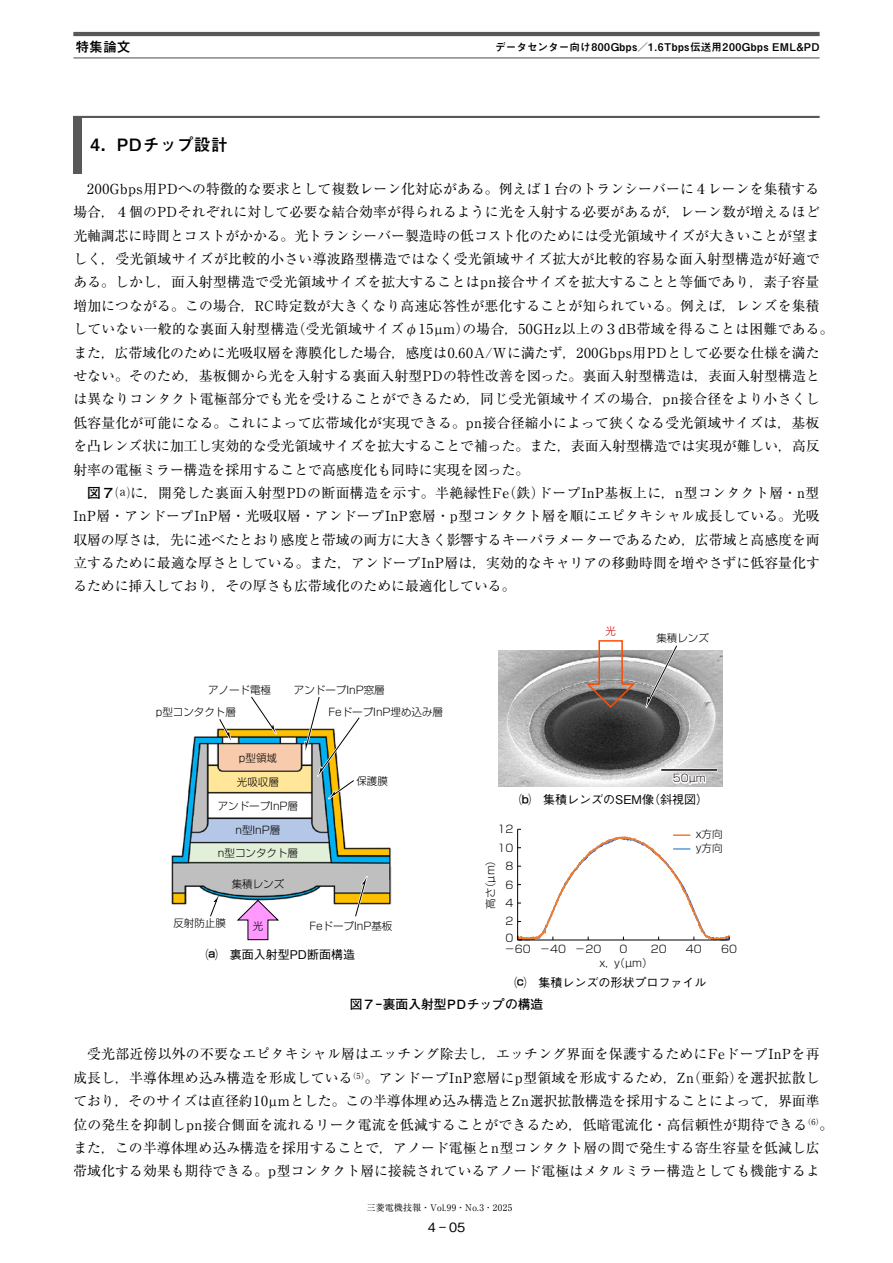
<style>
.page{position:relative;width:893px;height:1263px;background:#fff}
.page>*{position:absolute;margin:0;border:0;box-sizing:border-box;transform-origin:0 0}
.t1{font:700 16.95px "Mi Go MB1 Std De";color:#000}
.t2{font:13.8px/23.4px "Ryumin Pro";letter-spacing:.01em;color:#000}
.t3{font:700 13.8px "Mi Go MB1 Std De";color:#000}
.t4{font:700 12.75px "Futo Go B101 Pro";color:#000}
.t5{font:500 12.75px "Gothic BBB Pro";color:#000}
.t6{font:500 12px "Gothic BBB Pro";color:#000}
.t7{font:700 10.65px "Mi Go MB1 Std De";letter-spacing:.03em;color:#000}
.t8{font:300 10.5px/18.5px "Shin Go Pro";color:#000;text-align:center}
.t9{font:300 10.5px "Shin Go Pro";color:#d20000}
.t10{font:9px "Ryumin Pro";letter-spacing:.03em;color:#000}
.s1{font-family:"Futo Go B101 Pro";font-weight:700}
.s2{font-family:"Shin Go Pro"}
</style>
<div class="page">
<hr style="left:73px;top:32px;width:747px;height:4px;background:#595757">
<hr style="left:73px;top:57px;width:747px;height:1px;background:#595757">
<div style="left:73px;top:116px;width:9px;height:57px;background:#595757"></div>
<hr style="left:73px;top:116px;width:747px;height:2px;background:#595757">
<img style="left:171px;top:728px;width:221px;height:176px">
<img style="left:499px;top:651px;width:224px;height:136px">
<svg style="left:236px;top:899px;width:44px;height:41px"></svg>
<svg style="left:584px;top:640px;width:53px;height:69px"></svg>
<div style="left:660px;top:768px;width:58px;height:3px;border:2px solid #fff"></div>
<svg style="left:217px;top:719px;width:19px;height:35px"></svg>
<svg style="left:209px;top:895px;width:10px;height:22px"></svg>
<svg style="left:353px;top:864px;width:19px;height:53px"></svg>
<svg style="left:249px;top:696px;width:33px;height:50px"></svg>
<svg style="left:644px;top:645px;width:35px;height:64px;background:#a5a5a5"></svg>
<svg style="left:304px;top:697px;width:58px;height:104px"></svg>
<svg style="left:671px;top:772px;width:36px;height:14px"></svg>
<svg style="left:517px;top:829px;width:213px;height:112px"></svg>
<hr style="left:661px;top:769px;width:56px;height:2px;background:#000">
<p class="t3" style="left:75px;top:36px;width:57px">特集論文</p>
<p class="t7" style="left:495px;top:39px;width:326px">データセンター向け800Gbps／1.6Tbps伝送用200Gbps EML&amp;PD</p>
<p class="t1" style="left:90px;top:132px;width:139px">4．PDチップ設計</p>
<p class="t2" style="left:73px;top:176px;width:762px;text-indent:14px">200Gbps用PDへの特徴的な要求として複数レーン化対応がある。例えば１台のトランシーバーに４レーンを集積する場合，４個のPDそれぞれに対して必要な結合効率が得られるように光を入射する必要があるが，レーン数が増えるほど光軸調芯に時間とコストがかかる。光トランシーバー製造時の低コスト化のためには受光領域サイズが大きいことが望ましく，受光領域サイズが比較的小さい導波路型構造ではなく受光領域サイズ拡大が比較的容易な面入射型構造が好適である。しかし，面入射型構造で受光領域サイズを拡大することはpn接合サイズを拡大することと等価であり，素子容量増加につながる。この場合，RC時定数が大きくなり高速応答性が悪化することが知られている。例えば，レンズを集積していない一般的な裏面入射型構造（受光領域サイズφ15µm）の場合，50GHz以上の３dB帯域を得ることは困難である。また，広帯域化のために光吸収層を薄膜化した場合，感度は0.60A/Wに満たず，200Gbps用PDとして必要な仕様を満たせない。そのため，基板側から光を入射する裏面入射型PDの特性改善を図った。裏面入射型構造は，表面入射型構造とは異なりコンタクト電極部分でも光を受けることができるため，同じ受光領域サイズの場合，pn接合径をより小さくし低容量化が可能になる。これによって広帯域化が実現できる。pn接合径縮小によって狭くなる受光領域サイズは，基板を凸レンズ状に加工し実効的な受光領域サイズを拡大することで補った。また，表面入射型構造では実現が難しい，高反射率の電極ミラー構造を採用することで高感度化も同時に実現を図った。</p>
<p class="t2" style="left:73px;top:480px;width:748px;text-align:justify;text-indent:14px"><span class="s1">図７</span>⒜に，開発した裏面入射型PDの断面構造を示す。半絶縁性Fe（鉄）ドープInP基板上に，n型コンタクト層・n型InP層・アンドープInP層・光吸収層・アンドープInP窓層・p型コンタクト層を順にエピタキシャル成長している。光吸収層の厚さは，先に述べたとおり感度と帯域の両方に大きく影響するキーパラメーターであるため，広帯域と高感度を両立するために最適な厚さとしている。また，アンドープInP層は，実効的なキャリアの移動時間を増やさずに低容量化するために挿入しており，その厚さも広帯域化のために最適化している。</p>
<p class="t8" style="left:208px;top:679px;width:64px">アノード電極</p>
<p class="t8" style="left:294px;top:679px;width:92px">アンドープInP窓層</p>
<p class="t8" style="left:156px;top:702px;width:82px">p型コンタクト層</p>
<p class="t8" style="left:329px;top:702px;width:116px">FeドープInP埋め込み層</p>
<p class="t8" style="left:239px;top:747px;width:40px">p型領域</p>
<p class="t8" style="left:237px;top:771px;width:43px">光吸収層</p>
<p class="t8" style="left:218px;top:795px;width:82px">アンドープInP層</p>
<p class="t8" style="left:218px;top:818px;width:82px;line-height:22.4px">n型InP層<br>n型コンタクト層</p>
<p class="t8" style="left:232px;top:874px;width:54px">集積レンズ</p>
<p class="t8" style="left:173px;top:912px;width:54px">反射防止膜</p>
<p class="t8" style="left:253px;top:915px;width:12px">光</p>
<p class="t8" style="left:356px;top:770px;width:33px">保護膜</p>
<p class="t8" style="left:309px;top:915px;width:85px">FeドープInP基板</p>
<p class="t6" style="left:206px;top:945px;width:151px"><span class="s2">⒜</span>　裏面入射型PD断面構造</p>
<p class="t9" style="left:605px;top:623px;width:12px">光</p>
<p class="t8" style="left:656px;top:628px;width:54px">集積レンズ</p>
<p class="t8" style="left:673px;top:768px;width:35px">50µm</p>
<p class="t6" style="left:519px;top:790px;width:190px"><span class="s2">⒝</span>　集積レンズのSEM像（斜視図）</p>
<p class="t8" style="left:497px;top:819px;width:17px;text-align:right">12<br>10<br>8<br>6<br>4<br>2</p>
<p class="t8" style="left:480px;top:909px;width:55px;rotate:-90deg">高さ（µm）</p>
<p class="t8" style="left:505px;top:927px;width:9px">0</p>
<p class="t8" style="left:696px;top:826px;width:28px;line-height:13.8px;text-align:left">x方向y方向</p>
<p class="t8" style="left:504px;top:939px;width:98px">－60 －40 －20</p>
<p class="t8" style="left:619px;top:939px;width:9px">0</p>
<p class="t8" style="left:651px;top:939px;width:17px">20</p>
<p class="t8" style="left:686px;top:939px;width:17px">40</p>
<p class="t8" style="left:721px;top:939px;width:17px">60</p>
<p class="t8" style="left:599px;top:952px;width:55px">x，y（µm）</p>
<p class="t6" style="left:515px;top:973px;width:193px"><span class="s2">⒞</span>　集積レンズの形状プロファイル</p>
<p class="t4" style="left:350px;top:994px;width:195px">図７－裏面入射型PDチップの構造</p>
<p class="t2" style="left:73px;top:1041px;width:762px;text-indent:14px">受光部近傍以外の不要なエピタキシャル層はエッチング除去し，エッチング界面を保護するためにFeドープInPを再成長し，半導体埋め込み構造を形成している<sup>（5）</sup>。アンドープInP窓層にp型領域を形成するため，Zn（亜鉛）を選択拡散しており，そのサイズは直径約10µmとした。この半導体埋め込み構造とZn選択拡散構造を採用することによって，界面準位の発生を抑制しpn接合側面を流れるリーク電流を低減することができるため，低暗電流化・高信頼性が期待できる<sup>（6）</sup>。また，この半導体埋め込み構造を採用することで，アノード電極とn型コンタクト層の間で発生する寄生容量を低減し広帯域化する効果も期待できる。p型コンタクト層に接続されているアノード電極はメタルミラー構造としても機能するよ</p>
<p class="t10" style="left:367px;top:1201px;width:147px">三菱電機技報・Vol.99・No.3・2025</p>
<p class="t5" style="left:428px;top:1217px;width:39px">4－05</p>
</div>
